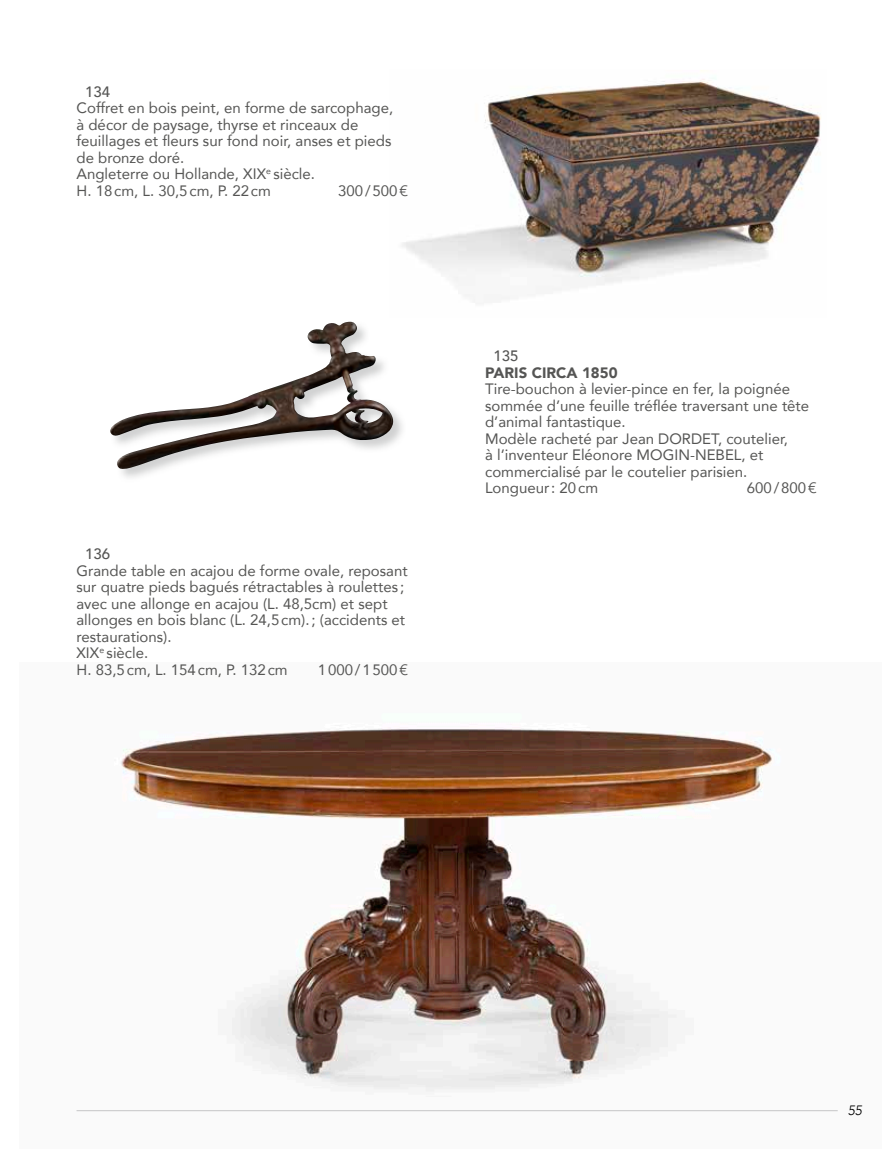
<style>
.page{position:relative;width:893px;height:1149px;background:#fff}
.page>*{position:absolute;margin:0;border:0;box-sizing:border-box;transform-origin:0 0}
.t1{font:15px/16.5px "Avenir";color:#555554}
.t2{font:15px "Avenir Black SC800";color:#555554}
.t3{font:500 15px "Avenir";color:#555554}
.t4{font:italic 300 13.5px "Avenir";color:#000}
</style>
<div class="page">
<img style="left:402px;top:70px;width:419px;height:232px">
<img style="left:121px;top:299px;width:302px;height:179px">
<img style="left:389px;top:299px;width:8px;height:18px">
<img style="left:110px;top:322px;width:283px;height:147px">
<img style="left:76px;top:728px;width:762px;height:384px">
<hr style="left:77px;top:1109px;width:761px;height:1px;background:#c5c5c6">
<p class="t3" style="left:85px;top:79px;width:27px">134</p>
<p class="t1" style="left:77px;top:99px;width:318px">Coffret en bois peint, en forme de sarcophage, à décor de paysage, thyrse et rinceaux de feuillages et fleurs sur fond noir, anses et pieds de bronze doré.<br>Angleterre ou Hollande, XIX<sup>e</sup> siècle.<br>H. 18 cm, L. 30,5 cm, P. 22 cm</p>
<p class="t1" style="left:338px;top:182px;width:71px">300 / 500 €</p>
<p class="t3" style="left:85px;top:541px;width:27px">136</p>
<p class="t1" style="left:77px;top:561px;width:333px">Grande table en acajou de forme ovale, reposant sur quatre pieds bagués rétractables à roulettes ; avec une allonge en acajou (L. 48,5cm) et sept allonges en bois blanc (L. 24,5 cm). ; (accidents et restaurations).<br>XIX<sup>e</sup> siècle.<br>H. 83,5 cm, L. 154 cm, P. 132 cm</p>
<p class="t1" style="left:318px;top:660px;width:92px">1 000 / 1 500 €</p>
<p class="t3" style="left:494px;top:343px;width:27px">135</p>
<p class="t2" style="left:485px;top:359px;width:134px">PARIS CIRCA 1850</p>
<p class="t1" style="left:485px;top:380px;width:326px">Tire-bouchon à levier-pince en fer, la poignée sommée d’une feuille tréflée traversant une tête d’animal fantastique.<br>Modèle racheté par Jean DORDET, coutelier,<br>à l’inventeur Eléonore MOGIN-NEBEL, et commercialisé par le coutelier parisien.<br>Longueur : 20 cm</p>
<p class="t1" style="left:747px;top:479px;width:71px">600 / 800 €</p>
<p class="t4" style="left:848px;top:1102px;width:16px">55</p>
</div>
